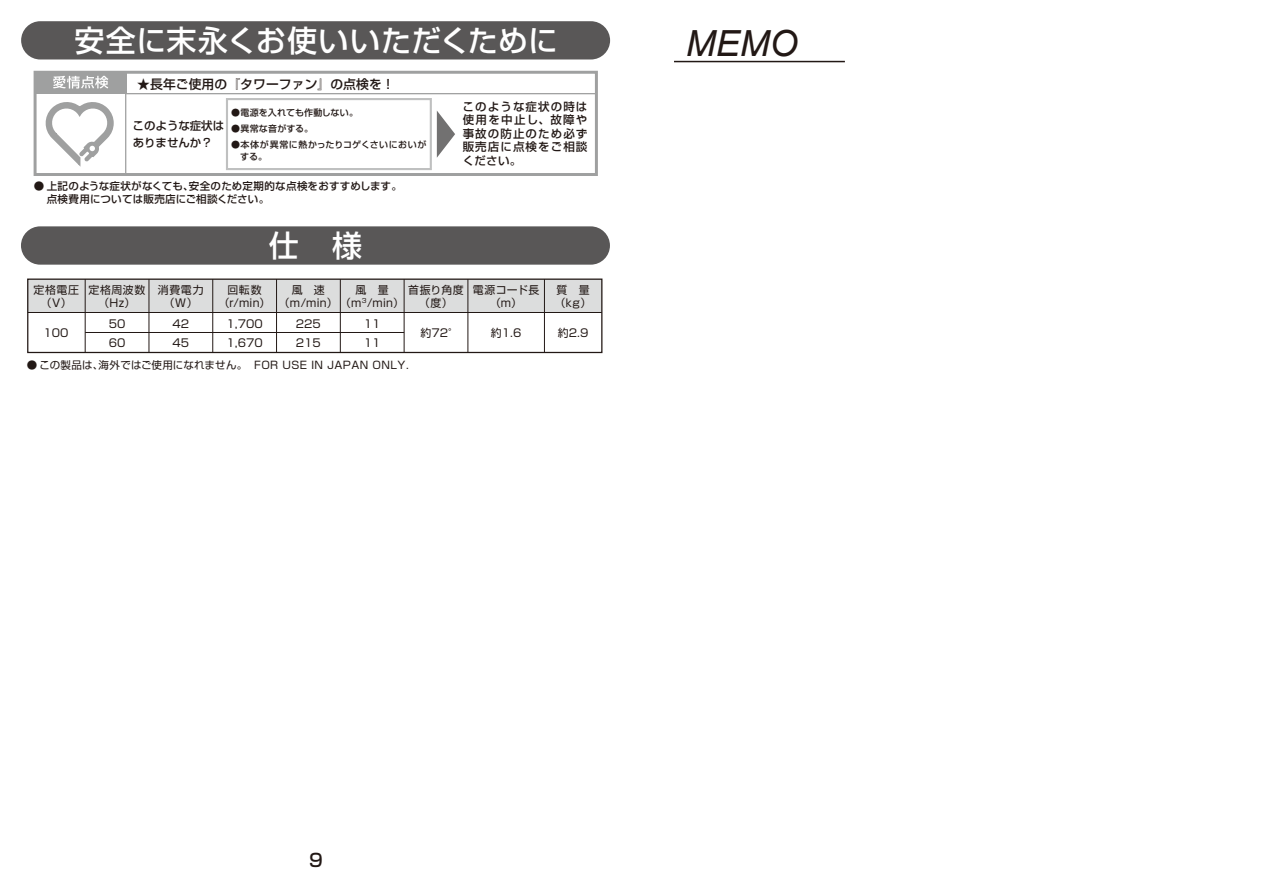
<style>
.page{position:relative;width:1263px;height:893px;background:#fff}
.page>*{position:absolute;margin:0;border:0;box-sizing:border-box;transform-origin:0 0}
.t1{font:italic 36px "Arial";color:#221815}
.t2{font:500 30px "Shin Go Pro";letter-spacing:.015em;color:#fff}
.t3{font:500 18px "Shin Go Pro";color:#221815}
.t4{font:500 12.75px "Shin Go Pro";letter-spacing:.01em;color:#221815}
.t5{font:500 11.55px/13.5px "Shin Go Pro";letter-spacing:.095em;color:#221815;text-align:justify}
.t6{font:500 11.55px/16.5px "Shin Go Pro";letter-spacing:-.005em;color:#221815}
.t7{font:10.95px/19.8px "Shin Go Pro";color:#221815}
.t8{font:10.8px/13.2px "Shin Go Pro";letter-spacing:.05em;color:#221815;text-align:center}
.t9{font:500 10.5px/13.5px "Shin Go Pro";letter-spacing:.02em;color:#221815}
.t10{font:10.5px "Shin Go Pro";letter-spacing:.04em;color:#221815}
.t11{font:500 9px/12.8px "Shin Go Pro";letter-spacing:.055em;color:#221815}
.t12{font:500 9px "Shin Go Pro";letter-spacing:.02em;color:#221815}
</style>
<div class="page">
<div style="left:21px;top:226px;width:589px;height:39px;background:#595757;border-radius:19px"></div>
<div style="left:28px;top:279px;width:574px;height:33px;background:#dcdddd"></div>
<div style="left:27px;top:279px;width:575px;height:74px;border:1px solid #221815"></div>
<hr style="left:28px;top:312px;width:574px;height:1px;background:#221815">
<hr style="left:85px;top:332px;width:319px;height:1px;background:#221815">
<hr style="left:85px;top:279px;width:1px;height:73px;background:#221815">
<hr style="left:149px;top:279px;width:1px;height:73px;background:#221815">
<hr style="left:212px;top:279px;width:1px;height:73px;background:#221815">
<hr style="left:276px;top:279px;width:1px;height:73px;background:#221815">
<hr style="left:340px;top:279px;width:1px;height:73px;background:#221815">
<hr style="left:404px;top:279px;width:1px;height:73px;background:#221815">
<hr style="left:467px;top:279px;width:1px;height:73px;background:#221815">
<hr style="left:544px;top:279px;width:1px;height:73px;background:#221815">
<div style="left:34px;top:71px;width:564px;height:105px;border:3px solid #9fa0a0"></div>
<div style="left:35px;top:73px;width:91px;height:21px;background:#9fa0a0"></div>
<svg style="left:53px;top:76px;width:55px;height:13px"></svg>
<svg style="left:45px;top:102px;width:69px;height:65px"></svg>
<hr style="left:125px;top:73px;width:1px;height:102px;background:#9fa0a0">
<hr style="left:126px;top:93px;width:470px;height:1px;background:#9fa0a0">
<svg style="left:437px;top:111px;width:18px;height:47px"></svg>
<div style="left:21px;top:21px;width:589px;height:38px;background:#595757;border-radius:19px"></div>
<div style="left:226px;top:98px;width:206px;height:72px;border:2px solid #bfc0c0"></div>
<hr style="left:674px;top:61px;width:171px;height:1px;background:#221815">
<h2 class="t2" style="left:74px;top:16px;width:485px">安全に末永くお使いいただくために</h2>
<p class="t4" style="left:137px;top:73px;width:259px">★長年ご使用の『タワーファン』の点検を！</p>
<p class="t6" style="left:133px;top:116px;width:93px">このような症状はありませんか？</p>
<p class="t5" style="left:463px;top:98px;width:126px">このような症状の時は使用を中止し、故障や事故の防止のため必ず販売店に点検をご相談ください。</p>
<p class="t12" style="left:231px;top:105px;width:128px">● 電源を入れても作動しない。</p>
<p class="t12" style="left:231px;top:121px;width:84px">● 異常な音がする。</p>
<p class="t11" style="left:240px;top:137px;width:188px;text-indent:-9px">● 本体が異常に熱かったりコゲくさいにおいがする。</p>
<p class="t9" style="left:47px;top:178px;width:357px;text-indent:-13px">● 上記のような症状がなくても、安全のため定期的な点検をおすすめします。点検費用については販売店にご相談ください。</p>
<h2 class="t2" style="left:269px;top:221px;width:94px">仕　様</h2>
<p class="t8" style="left:408px;top:282px;width:57px">首振り角度（度）</p>
<p class="t8" style="left:555px;top:282px;width:38px;text-align:left">質　量（kg）</p>
<p class="t8" style="left:34px;top:282px;width:47px">定格電圧（V）</p>
<p class="t8" style="left:88px;top:282px;width:59px">定格周波数（Hz）</p>
<p class="t8" style="left:158px;top:282px;width:47px">消費電力（W）</p>
<p class="t8" style="left:219px;top:282px;width:53px">回転数（r/min）</p>
<p class="t8" style="left:279px;top:282px;width:126px;text-align:left;text-indent:13px">風　速<br>（m/min）（m<sup>3</sup>/min）</p>
<p class="t8" style="left:356px;top:282px;width:35px">風　量</p>
<p class="t8" style="left:473px;top:282px;width:68px">電源コード長（m）</p>
<p class="t7" style="left:109px;top:312px;width:18px">50<br>60</p>
<p class="t7" style="left:173px;top:312px;width:18px">42<br>45</p>
<p class="t7" style="left:227px;top:312px;width:38px">1,700<br>1,670</p>
<p class="t7" style="left:296px;top:312px;width:26px">225<br>215</p>
<p class="t7" style="left:364px;top:312px;width:18px">11<br>11</p>
<p class="t7" style="left:44px;top:322px;width:26px">100</p>
<p class="t7" style="left:420px;top:322px;width:40px">約72°</p>
<p class="t7" style="left:491px;top:322px;width:32px">約1.6</p>
<p class="t7" style="left:558px;top:322px;width:32px">約2.9</p>
<p class="t10" style="left:27px;top:356px;width:383px">● この製品は､海外ではご使用になれません。　FOR USE IN JAPAN ONLY.</p>
<h1 class="t1" style="left:686px;top:20px;width:113px">MEMO</h1>
<h3 class="t3" style="left:309px;top:845px;width:15px">9</h3>
</div>
